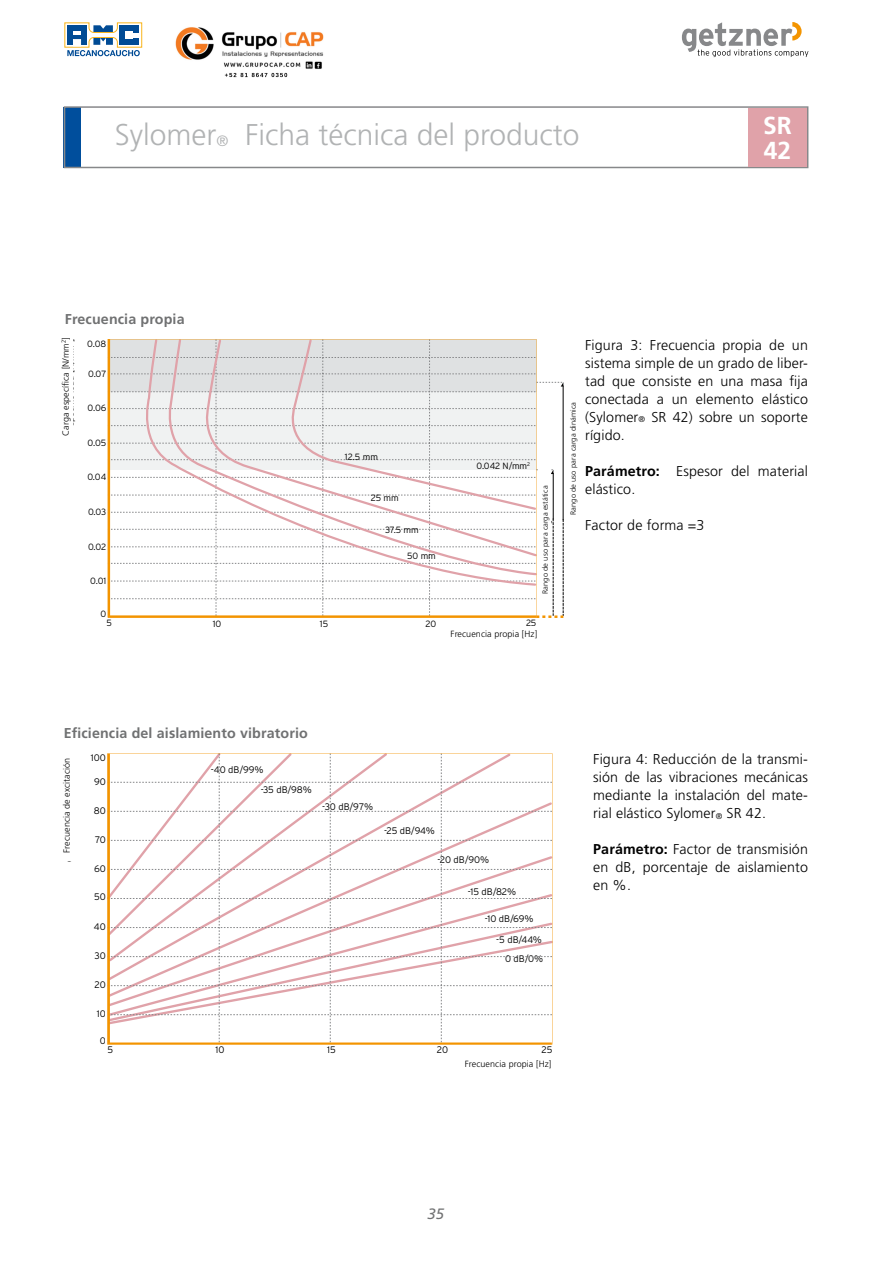
<style>
.page{position:relative;width:893px;height:1263px;background:#fff}
.page>*{position:absolute;margin:0;border:0;box-sizing:border-box;transform-origin:0 0}
.t1{font:300 30px "Frutiger";color:#b1b3b4}
.t2{font:700 24.6px/24.6px "Frutiger";color:#fff}
.t3{font:italic 15px "Frutiger";color:#707172}
.t4{font:300 14.25px/18px "Frutiger";letter-spacing:.01em;color:#000;text-align:justify}
.t5{font:700 14.25px "Frutiger";letter-spacing:.01em;color:#707172}
.t6{font:300 9.45px/18.6px "Interstate";color:#000;text-align:right}
.t7{font:300 9px/12.9px "Interstate";color:#000;text-align:right}
.t8{font:300 9px "Frutiger";letter-spacing:.01em;color:#000}
.t9{font:300 7.5px "Frutiger";letter-spacing:.01em;color:#000}
.s1{font-size:15px}
.s2{font-size:8.25px}
.s3{font-weight:700}
</style>
<div class="page">
<svg style="left:64px;top:22px;width:79px;height:34px"></svg>
<div style="left:64px;top:107px;width:17px;height:60px;background:#004e9c"></div>
<div style="left:64px;top:106px;width:744px;height:62px;border:2px solid #87888a"></div>
<svg style="left:682px;top:22px;width:126px;height:35px"></svg>
<svg style="left:108px;top:339px;width:456px;height:279px"></svg>
<svg style="left:107px;top:754px;width:445px;height:290px"></svg>
<div style="left:748px;top:108px;width:58px;height:59px;background:#e0a2a9"></div>
<div style="left:539px;top:469px;width:11px;height:141px;background:#fff"></div>
<img style="left:175px;top:27px;width:149px;height:51px">
<h1 class="t1" style="left:115px;top:117px;width:466px">Sylomer<span class="s1">®</span> Ficha técnica del producto</h1>
<p class="t5" style="left:65px;top:311px;width:121px">Frecuencia propia</p>
<h2 class="t2" style="left:763px;top:114px;width:30px">SR<br>42</h2>
<p class="t8" style="left:60px;top:436px;width:100px;rotate:-90deg">Carga específica [N/mm<sup>2</sup>]</p>
<p class="t7" style="left:64px;top:426px;width:89px;rotate:-90deg">specific load [N/mm<sup>2</sup>]</p>
<p class="t7" style="left:87px;top:337px;width:21px">0.08</p>
<p class="t7" style="left:88px;top:367px;width:20px">0.07</p>
<p class="t7" style="left:87px;top:401px;width:20px">0.06</p>
<p class="t7" style="left:88px;top:436px;width:20px">0.05</p>
<p class="t7" style="left:87px;top:471px;width:21px">0.04</p>
<p class="t7" style="left:88px;top:505px;width:20px">0.03</p>
<p class="t7" style="left:88px;top:540px;width:20px">0.02</p>
<p class="t7" style="left:90px;top:574px;width:18px">0.01</p>
<p class="t7" style="left:101px;top:608px;width:7px">0</p>
<p class="t7" style="left:345px;top:450px;width:35px">12.5 mm</p>
<p class="t7" style="left:371px;top:491px;width:29px">25 mm</p>
<p class="t7" style="left:385px;top:523px;width:35px">37.5 mm</p>
<p class="t7" style="left:407px;top:550px;width:30px">50 mm</p>
<p class="t7" style="left:476px;top:459px;width:55px">0.042 N/mm<sup>2</sup></p>
<p class="t9" style="left:541px;top:594px;width:110px;rotate:-90deg">Rango de uso para carga estática</p>
<p class="t7" style="left:541px;top:563px;width:77px;rotate:-90deg">static range of use</p>
<p class="t7" style="left:106px;top:617px;width:7px">5</p>
<p class="t7" style="left:445px;top:617px;width:93px">25<br>natural frequency [Hz]</p>
<p class="t7" style="left:213px;top:617px;width:10px">10</p>
<p class="t7" style="left:320px;top:617px;width:10px">15</p>
<p class="t7" style="left:426px;top:617px;width:12px">20</p>
<p class="t8" style="left:451px;top:628px;width:88px">Frecuencia propia [Hz]</p>
<p class="t4" style="left:585px;top:336px;width:224px">Figura 3: Frecuencia propia de un sistema simple de un grado de liber&shy;tad que consiste en una masa fija conectada a un elemento elástico (Sylomer<span class="s2">®</span> SR 42) sobre un soporte rígido.</p>
<p class="t4" style="left:585px;top:462px;width:224px"><span class="s3">Parámetro:</span> Espesor del material elástico.</p>
<p class="t4" style="left:585px;top:516px;width:121px">Factor de forma =3</p>
<p class="t7" style="left:564px;top:479px;width:89px;rotate:-90deg">dynamic range of use</p>
<p class="t9" style="left:569px;top:515px;width:114px;rotate:-90deg">Rango de uso para carga dinámica</p>
<p class="t5" style="left:64px;top:725px;width:246px">Eficiencia del aislamiento vibratorio</p>
<p class="t6" style="left:59px;top:862px;width:110px;rotate:-90deg">disturbing frequency [Hz]</p>
<p class="t8" style="left:62px;top:853px;width:96px;rotate:-90deg">Frecuencia de excitación</p>
<p class="t6" style="left:91px;top:749px;width:17px">100</p>
<p class="t6" style="left:94px;top:772px;width:13px">90</p>
<p class="t6" style="left:94px;top:801px;width:14px">80</p>
<p class="t6" style="left:95px;top:830px;width:12px">70</p>
<p class="t6" style="left:94px;top:859px;width:13px">60</p>
<p class="t6" style="left:94px;top:888px;width:13px">50</p>
<p class="t6" style="left:94px;top:918px;width:13px">40</p>
<p class="t6" style="left:95px;top:946px;width:13px">30</p>
<p class="t6" style="left:95px;top:975px;width:13px">20</p>
<p class="t6" style="left:97px;top:1004px;width:10px">10</p>
<p class="t6" style="left:100px;top:1031px;width:8px">0</p>
<p class="t6" style="left:211px;top:760px;width:54px">-40 dB/99%</p>
<p class="t6" style="left:261px;top:781px;width:53px">-35 dB/98%</p>
<p class="t6" style="left:322px;top:798px;width:52px">-30 dB/97%</p>
<p class="t6" style="left:384px;top:821px;width:52px">-25 dB/94%</p>
<p class="t6" style="left:437px;top:851px;width:53px">-20 dB/90%</p>
<p class="t6" style="left:468px;top:882px;width:50px">-15 dB/82%</p>
<p class="t6" style="left:485px;top:909px;width:50px">-10 dB/69%</p>
<p class="t6" style="left:496px;top:930px;width:49px">-5 dB/44%<br>0 dB/0%</p>
<p class="t6" style="left:107px;top:1041px;width:7px">5</p>
<p class="t6" style="left:457px;top:1043px;width:97px;line-height:13.6px">25<br>natural frequency [Hz]</p>
<p class="t6" style="left:215px;top:1041px;width:10px">10</p>
<p class="t6" style="left:327px;top:1041px;width:10px">15</p>
<p class="t6" style="left:437px;top:1041px;width:13px">20</p>
<p class="t8" style="left:465px;top:1058px;width:88px">Frecuencia propia [Hz]</p>
<p class="t4" style="left:593px;top:750px;width:216px">Figura 4: Reducción de la transmi&shy;sión de las vibraciones mecánicas mediante la instalación del mate&shy;rial elástico Sylomer<span class="s2">®</span> SR 42.</p>
<p class="t4" style="left:593px;top:840px;width:216px"><span class="s3">Parámetro:</span> Factor de transmisión en dB, porcentaje de aislamiento en %.</p>
<p class="t3" style="left:427px;top:1205px;width:18px">35</p>
</div>
